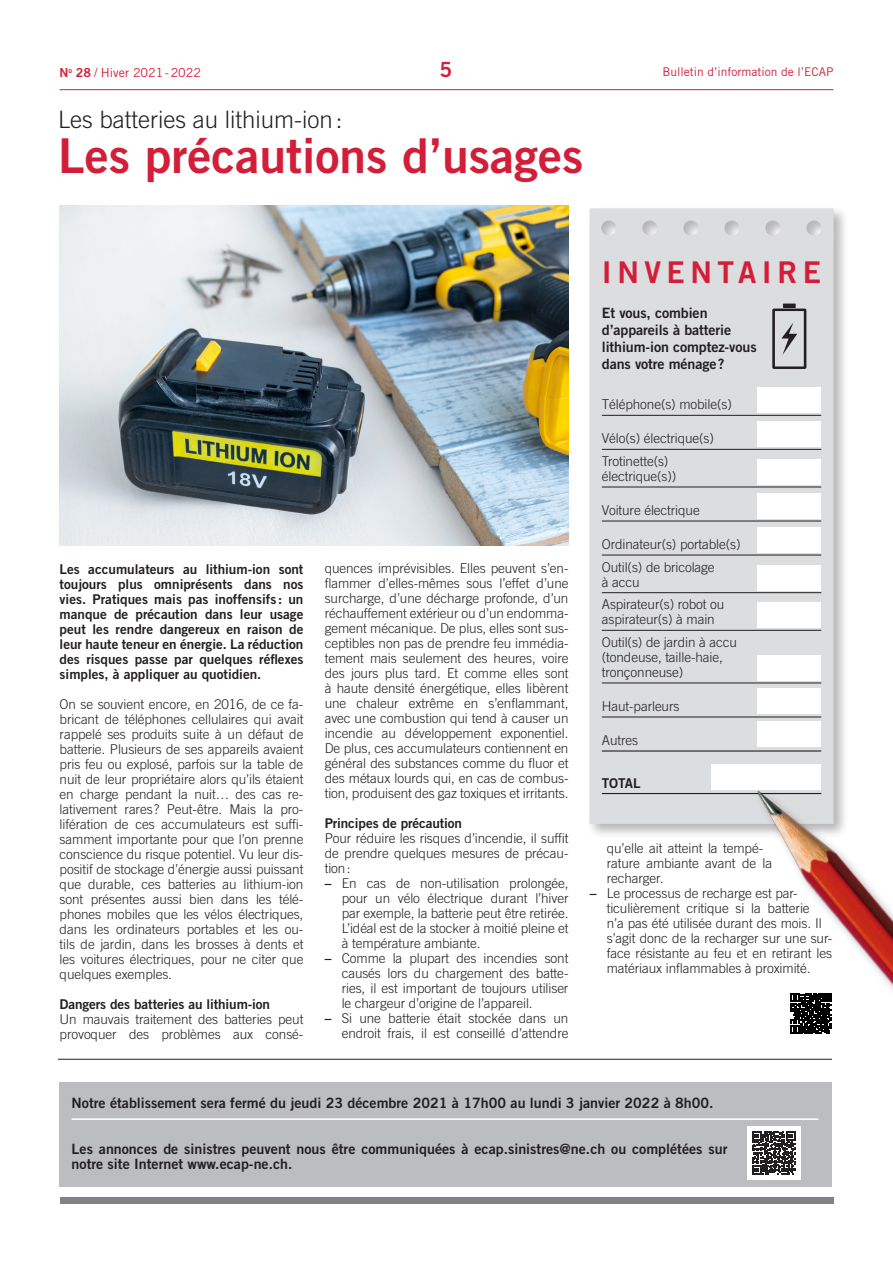
<style>
.page{position:relative;width:893px;height:1263px;background:#fff}
.page>*{position:absolute;margin:0;border:0;box-sizing:border-box;transform-origin:0 0}
.t1{font:48px "Trade Gothic Bold Two";color:#d31e39}
.t2{font:30px "Trade Gothic Bold Two";letter-spacing:.185em;color:#d31e39}
.t3{font:300 24px "Trade Gothic";color:#231f20}
.t4{font:21px "Trade Gothic Bold Two";color:#d31e39}
.t5{font:14.25px/17.1px "Trade Gothic Bold Two";color:#231f20}
.t6{font:300 13.5px/15px "Trade Gothic";letter-spacing:-.005em;color:#231f20;text-align:justify}
.t7{font:13.5px/15px "Trade Gothic Bold Two";letter-spacing:-.005em;color:#231f20;text-align:justify}
.t8{font:12.45px "Trade Gothic";color:#d31e39}
.t9{font:12px "Trade Gothic";color:#d31e39}
.s1{font-family:"Trade Gothic Bold Two"}
.s2{font-family:"Trade Gothic Bold Two";font-weight:400}
</style>
<div class="page">
<div style="left:60px;top:1082px;width:772px;height:104px;background:#bcbdc0"></div>
<div style="left:60px;top:1197px;width:773px;height:6px;background:#808285"></div>
<hr style="left:60px;top:89px;width:773px;height:1px;background:#d31e39">
<hr style="left:58px;top:1059px;width:774px;height:1px;background:#231f20">
<hr style="left:72px;top:1118px;width:746px;height:2px;background:#fff">
<div style="left:747px;top:1126px;width:53px;height:53px;background:#fff"></div>
<svg style="left:752px;top:1131px;width:43px;height:43px"></svg>
<div style="left:587px;top:205px;width:261px;height:634px;background:#231f20;opacity:.33"></div>
<div style="left:590px;top:208px;width:243px;height:616px;background:#dcdddf"></div>
<hr style="left:602px;top:415px;width:219px;height:1px;background:#231f20">
<hr style="left:602px;top:449px;width:219px;height:1px;background:#231f20">
<hr style="left:602px;top:487px;width:219px;height:1px;background:#231f20">
<hr style="left:602px;top:521px;width:219px;height:1px;background:#231f20">
<hr style="left:602px;top:555px;width:219px;height:1px;background:#231f20">
<hr style="left:602px;top:592px;width:219px;height:1px;background:#231f20">
<hr style="left:602px;top:630px;width:219px;height:1px;background:#231f20">
<hr style="left:602px;top:683px;width:219px;height:1px;background:#231f20">
<hr style="left:602px;top:717px;width:219px;height:1px;background:#231f20">
<hr style="left:602px;top:750px;width:219px;height:1px;background:#231f20">
<hr style="left:602px;top:793px;width:219px;height:1px;background:#231f20">
<div style="left:757px;top:387px;width:64px;height:26px;background:#fff"></div>
<div style="left:757px;top:422px;width:64px;height:25px;background:#fff"></div>
<div style="left:757px;top:459px;width:64px;height:26px;background:#fff"></div>
<div style="left:757px;top:494px;width:64px;height:25px;background:#fff"></div>
<div style="left:757px;top:527px;width:64px;height:25px;background:#fff"></div>
<div style="left:757px;top:565px;width:64px;height:26px;background:#fff"></div>
<div style="left:757px;top:602px;width:64px;height:26px;background:#fff"></div>
<div style="left:757px;top:655px;width:64px;height:26px;background:#fff"></div>
<div style="left:757px;top:688px;width:64px;height:26px;background:#fff"></div>
<div style="left:757px;top:721px;width:64px;height:26px;background:#fff"></div>
<div style="left:711px;top:764px;width:110px;height:26px;background:#fff"></div>
<svg style="left:790px;top:1004px;width:42px;height:30px"></svg>
<svg style="left:791px;top:1004px;width:40px;height:30px"></svg>
<hr style="left:783px;top:304px;width:13px;height:4px;background:#231f20">
<svg style="left:772px;top:309px;width:34px;height:60px"></svg>
<div style="left:754px;top:788px;width:139px;height:216px;background:#231f20;opacity:.33"></div>
<img style="left:749px;top:780px;width:144px;height:214px">
<img style="left:60px;top:206px;width:508px;height:340px">
<p class="t8" style="left:60px;top:65px;width:143px"><span class="s1">N</span><sup>o</sup> <span class="s1">28</span> / Hiver 2021-2022</p>
<p class="t4" style="left:439px;top:57px;width:14px">5</p>
<p class="t9" style="left:662px;top:64px;width:173px">Bulletin d’information de l’ECAP</p>
<p class="t3" style="left:58px;top:105px;width:286px">Les batteries au lithium-ion:</p>
<p class="t1" style="left:58px;top:126px;width:527px">Les précautions d’usages</p>
<p class="t2" style="left:602px;top:253px;width:221px">INVENTAIRE</p>
<p class="t5" style="left:602px;top:304px;width:156px">Et vous, combien d’appareils à batterie lithium-ion comptez-vous dans votre ménage?</p>
<p class="t7" style="left:60px;top:561px;width:245px">Les accumulateurs au lithium-ion sont toujours plus omniprésents dans nos vies. Pratiques mais pas inoffensifs : un manque de précaution dans leur usage peut les rendre dangereux en raison de leur haute teneur en énergie. La réduction des risques passe par quelques réflexes simples, à appliquer au quotidien.</p>
<p class="t6" style="left:60px;top:696px;width:245px">On se souvient encore, en 2016, de ce fa&shy;bricant de téléphones cellulaires qui avait rappelé ses produits suite à un défaut de batterie. Plusieurs de ses appareils avaient pris feu ou explosé, parfois sur la table de nuit de leur propriétaire alors qu’ils étaient en charge pendant la nuit… des cas re&shy;lativement rares? Peut-être. Mais la pro&shy;lifération de ces accumulateurs est suffi&shy;samment importante pour que l’on prenne conscience du risque potentiel. Vu leur dis&shy;positif de stockage d’énergie aussi puissant que durable, ces batteries au lithium-ion sont présentes aussi bien dans les télé&shy;phones mobiles que les vélos électriques, dans les ordinateurs portables et les ou&shy;tils de jardin, dans les brosses à dents et les voitures électriques, pour ne citer que quelques exemples.</p>
<p class="t7" style="left:60px;top:996px;width:212px">Dangers des batteries au lithium-ion</p>
<p class="t6" style="left:60px;top:1011px;width:245px">Un mauvais traitement des batteries peut provoquer des problèmes aux consé-</p>
<p class="t6" style="left:325px;top:561px;width:245px">quences imprévisibles. Elles peuvent s’en&shy;flammer d’elles-mêmes sous l’effet d’une surcharge, d’une décharge profonde, d’un réchauffement extérieur ou d’un endomma&shy;gement mécanique. De plus, elles sont sus&shy;ceptibles non pas de prendre feu immédia&shy;tement mais seulement des heures, voire des jours plus tard. Et comme elles sont à haute densité énergétique, elles libèrent une chaleur extrême en s’enflammant, avec une combustion qui tend à causer un incendie au développement exponentiel.<br>De plus, ces accumulateurs contiennent en général des substances comme du fluor et des métaux lourds qui, en cas de combus&shy;tion, produisent des gaz toxiques et irritants.</p>
<p class="t7" style="left:325px;top:816px;width:139px">Principes de précaution</p>
<p class="t6" style="left:325px;top:831px;width:245px">Pour réduire les risques d’incendie, il suffit de prendre quelques mesures de précau&shy;tion:</p>
<p class="t6" style="left:342px;top:876px;width:228px;text-indent:-17px"><span class="s2">–</span> En cas de non-utilisation prolongée, pour un vélo électrique durant l’hiver par exemple, la batterie peut être retirée.<br>L’idéal est de la stocker à moitié pleine et à température ambiante.</p>
<p class="t6" style="left:342px;top:951px;width:228px;text-indent:-17px"><span class="s2">–</span> Comme la plupart des incendies sont causés lors du chargement des batte&shy;ries, il est important de toujours utiliser le chargeur d’origine de l’appareil.</p>
<p class="t6" style="left:325px;top:1011px;width:245px;text-align:right"><span class="s2">–</span> Si une batterie était stockée dans un endroit frais, il est conseillé d’attendre</p>
<p class="t6" style="left:602px;top:397px;width:132px">Téléphone(s) mobile(s)</p>
<p class="t6" style="left:602px;top:431px;width:114px">Vélo(s) électrique(s)</p>
<p class="t6" style="left:602px;top:453px;width:68px">Trotinette(s)</p>
<p class="t6" style="left:602px;top:468px;width:76px">électrique(s))</p>
<p class="t6" style="left:602px;top:502px;width:99px">Voiture électrique</p>
<p class="t6" style="left:602px;top:536px;width:140px">Ordinateur(s) portable(s)</p>
<p class="t6" style="left:602px;top:559px;width:114px">Outil(s) de bricolage</p>
<p class="t6" style="left:602px;top:574px;width:39px">à accu</p>
<p class="t6" style="left:602px;top:597px;width:124px">Aspirateur(s) robot ou</p>
<p class="t6" style="left:602px;top:612px;width:114px">aspirateur(s) à main</p>
<p class="t6" style="left:602px;top:634px;width:136px">Outil(s) de jardin à accu</p>
<p class="t6" style="left:602px;top:649px;width:122px">(tondeuse, taille-haie,</p>
<p class="t6" style="left:602px;top:664px;width:83px">tronçonneuse)</p>
<p class="t6" style="left:602px;top:698px;width:79px">Haut-parleurs</p>
<p class="t6" style="left:602px;top:732px;width:38px">Autres</p>
<p class="t7" style="left:602px;top:775px;width:40px">TOTAL</p>
<p class="t6" style="left:607px;top:840px;width:167px;text-align:left">qu’elle ait atteint la tempé&shy;rature ambiante avant de la recharger.</p>
<p class="t6" style="left:607px;top:885px;width:227px;text-align:left;text-indent:-17px"><span class="s2">–</span> Le processus de recharge est par&shy;ticulièrement critique si la batterie<br>n’a pas été utilisée durant des mois. Il s’agit donc de la recharger sur une sur&shy;face résistante au feu et en retirant les matériaux inflammables à proximité.</p>
<p class="t5" style="left:72px;top:1094px;width:643px">Notre établissement sera fermé du jeudi 23 décembre 2021 à 17h00 au lundi 3 janvier 2022 à 8h00.</p>
<p class="t5" style="left:72px;top:1141px;width:657px;line-height:15px">Les annonces de sinistres peuvent nous être communiquées à ecap.sinistres@ne.ch ou complétées sur notre site Internet www.ecap-ne.ch.</p>
</div>
